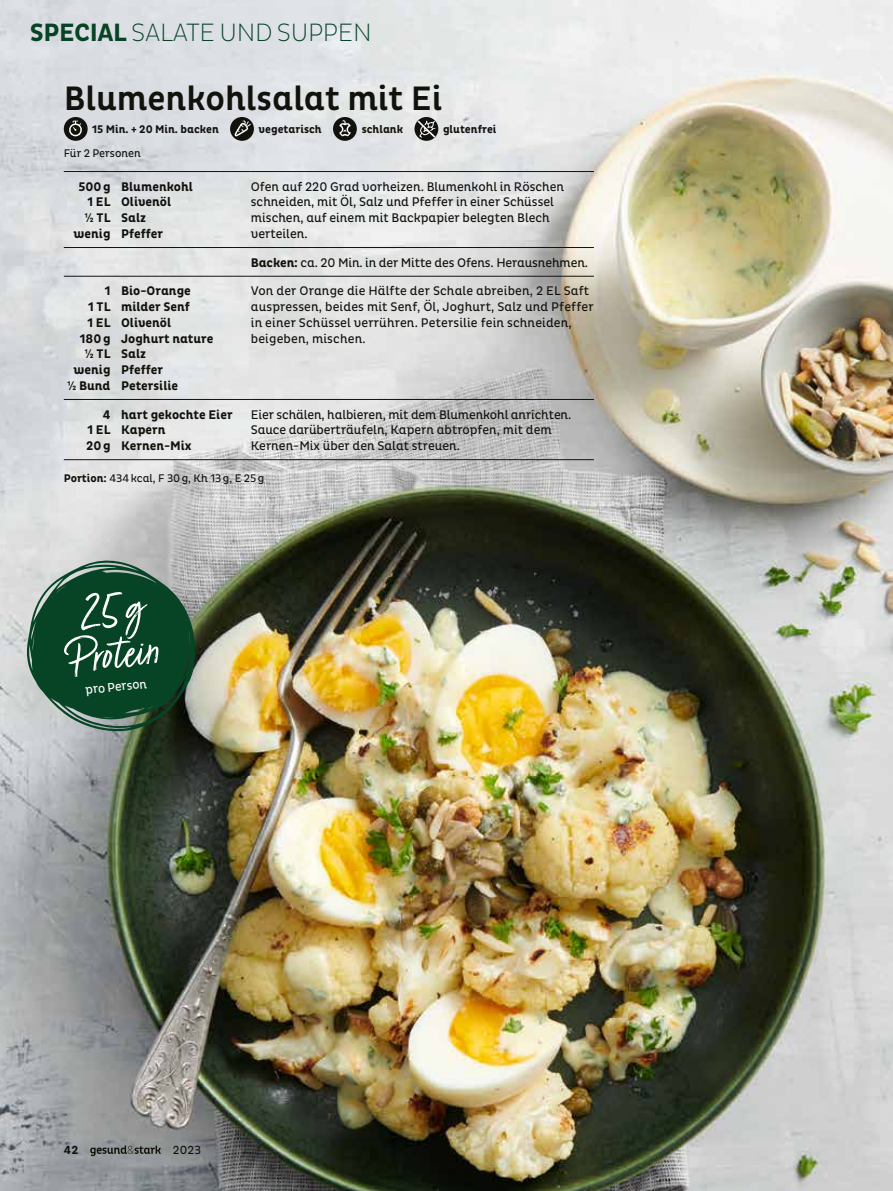
<style>
.page{position:relative;width:893px;height:1191px;background:#fff}
.page>*{position:absolute;margin:0;border:0;box-sizing:border-box;transform-origin:0 0}
.t1{font:55.5px/45px "Turbinado Light Pro";color:#fff;text-align:center}
.t2{font:500 34.5px "Pluto B Bn Cond";color:#12120d}
.t3{font:200 25.5px "Pluto B Bn Cond";letter-spacing:-.015em;color:#074325}
.t4{font:12.75px/15.8px "Pluto B Bn Cond";color:#12120d}
.t5{font:700 12.75px/15.8px "Pluto B Bn Cond";color:#12120d}
.t6{font:12.75px "Pluto B Bn Cond";color:#fff}
.t7{font:12px "Pluto B Bn Cond";letter-spacing:.015em;color:#12120d}
.t8{font:700 12px "Pluto B Bn Cond";color:#12120d}
.t9{font:700 11.25px "Pluto B Bn Cond";color:#12120d}
.t10{font:11.25px "Pluto B Bn Cond";color:#12120d}
.s1{font-weight:700}
</style>
<div class="page">
<img style="left:0;top:0;width:893px;height:1191px">
<svg style="left:64px;top:117px;width:24px;height:24px"></svg>
<img style="left:65px;top:119px;width:20px;height:19px">
<svg style="left:230px;top:117px;width:24px;height:24px"></svg>
<img style="left:232px;top:119px;width:20px;height:19px">
<svg style="left:333px;top:117px;width:24px;height:24px"></svg>
<img style="left:335px;top:119px;width:20px;height:19px">
<svg style="left:414px;top:117px;width:24px;height:24px"></svg>
<img style="left:416px;top:118px;width:21px;height:22px">
<hr style="left:64px;top:171px;width:187px;height:1px;background:#12120d">
<hr style="left:251px;top:171px;width:343px;height:1px;background:#12120d">
<hr style="left:64px;top:247px;width:187px;height:1px;background:#12120d">
<hr style="left:251px;top:247px;width:343px;height:1px;background:#12120d">
<hr style="left:64px;top:276px;width:187px;height:1px;background:#12120d">
<hr style="left:251px;top:276px;width:343px;height:1px;background:#12120d">
<hr style="left:64px;top:399px;width:187px;height:1px;background:#12120d">
<hr style="left:251px;top:399px;width:343px;height:1px;background:#12120d">
<hr style="left:64px;top:459px;width:187px;height:1px;background:#12120d">
<hr style="left:251px;top:459px;width:343px;height:1px;background:#12120d">
<svg style="left:25px;top:554px;width:172px;height:177px;background:#3b654f"></svg>
<svg style="left:90px;top:1143px;width:71px;height:13px"></svg>
<h3 class="t3" style="left:30px;top:18px;width:343px"><span class="s1">SPECIAL</span> SALATE UND SUPPEN</h3>
<h2 class="t2" style="left:64px;top:78px;width:380px">Blumenkohlsalat mit Ei</h2>
<p class="t9" style="left:92px;top:123px;width:128px">15 Min. + 20 Min. backen</p>
<p class="t9" style="left:259px;top:123px;width:65px">vegetarisch</p>
<p class="t9" style="left:362px;top:123px;width:43px">schlank</p>
<p class="t9" style="left:443px;top:123px;width:55px">glutenfrei</p>
<p class="t10" style="left:64px;top:147px;width:79px">Für 2 Personen</p>
<p class="t5" style="left:78px;top:179px;width:116px">500g Blumenkohl</p>
<p class="t5" style="left:87px;top:195px;width:85px">1 EL Olivenöl</p>
<p class="t5" style="left:85px;top:210px;width:63px">¿ TL Salz</p>
<p class="t5" style="left:74px;top:226px;width:91px">wenig Pfeffer</p>
<p class="t4" style="left:251px;top:179px;width:315px">Ofen auf 220 Grad vorheizen. Blumenkohl in Röschen schneiden, mit Öl, Salz und Pfeffer in einer Schüssel mischen, auf einem mit Backpapier belegten Blech verteilen.</p>
<p class="t4" style="left:251px;top:255px;width:339px"><span class="s1">Backen:</span> ca. 20 Min. in der Mitte des Ofens. Herausnehmen.</p>
<p class="t5" style="left:105px;top:283px;width:88px">1 Bio-Orange</p>
<p class="t5" style="left:88px;top:299px;width:103px">1 TL milder Senf</p>
<p class="t5" style="left:87px;top:315px;width:85px">1 EL Olivenöl</p>
<p class="t5" style="left:80px;top:331px;width:135px">180g Joghurt nature</p>
<p class="t5" style="left:85px;top:346px;width:63px">¿ TL Salz</p>
<p class="t5" style="left:74px;top:362px;width:91px">wenig Pfeffer</p>
<p class="t5" style="left:67px;top:378px;width:113px">¿ Bund Petersilie</p>
<p class="t4" style="left:251px;top:283px;width:344px">Von der Orange die Hälfte der Schale abreiben, 2 EL Saft auspressen, beides mit Senf, Öl, Joghurt, Salz und Pfeffer in einer Schüssel verrühren. Petersilie fein schneiden, beigeben, mischen.</p>
<p class="t5" style="left:86px;top:407px;width:148px;text-indent:17px">4 hart gekochte Eier<br>1 EL Kapern<br>20g Kernen-Mix</p>
<p class="t4" style="left:251px;top:406px;width:322px">Eier schälen, halbieren, mit dem Blumenkohl anrichten.<br>Sauce darüberträufeln, Kapern abtropfen, mit dem<br>Kernen-Mix über den Salat streuen.</p>
<p class="t10" style="left:64px;top:471px;width:202px"><span class="s1">Portion:</span> 434kcal, F 30g, Kh 13g, E 25g</p>
<h1 class="t1" style="left:60px;top:596px;width:94px;rotate:-6deg">25g<br>Protein</h1>
<p class="t6" style="left:85px;top:682px;width:63px;rotate:-6deg">pro Person</p>
<p class="t8" style="left:64px;top:1141px;width:16px">42</p>
<p class="t7" style="left:158px;top:1141px;width:43px">4/2022</p>
<p class="t8" style="left:64px;top:1142px;width:16px">42</p>
<p class="t7" style="left:173px;top:1142px;width:30px">2023</p>
</div>
